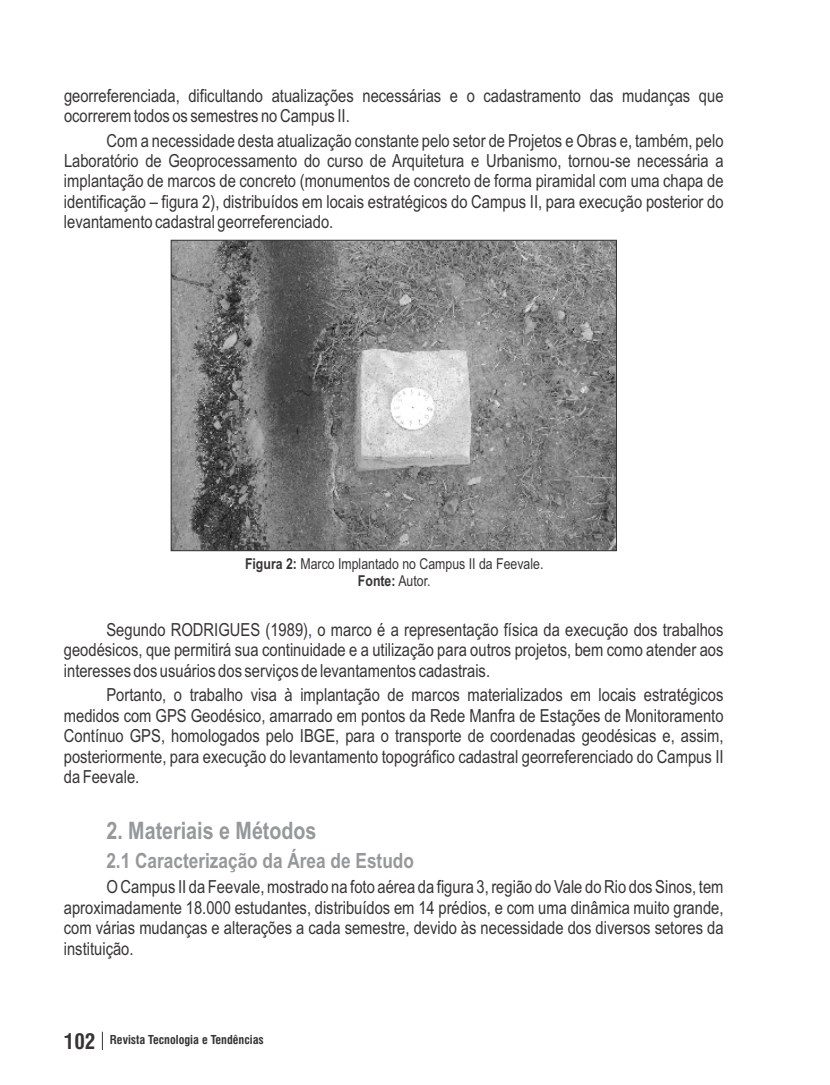
<style>
.page{position:relative;width:830px;height:1085px;background:#fff}
.page>*{position:absolute;margin:0;border:0;box-sizing:border-box;transform-origin:0 0}
.t1{font:700 24px "Arial Narrow";color:#96989a}
.t2{font:700 21px "Arial Narrow";color:#96989a}
.t3{font:18px/20.4px "Arial Narrow";color:#373435;text-align:justify}
.t4{font:15px/17.1px "Arial Narrow";color:#373435;text-align:center}
.t5{font:700 condensed 12px "Swiss 721 BT";color:#373435}
.s1{font-weight:700}
.s2{color:#2323dc}
.s3{font-size:21px}
</style>
<div class="page">
<img style="left:173px;top:242px;width:441px;height:307px">
<div style="left:171px;top:240px;width:445px;height:311px;border:1px solid #373435"></div>
<svg style="left:102px;top:1031px;width:1px;height:18px"></svg>
<p class="t3" style="left:64px;top:87px;width:660px">georreferenciada, dificultando atualizações necessárias e o cadastramento das mudanças que ocorrerem todos os semestres no Campus II.</p>
<p class="t3" style="left:64px;top:132px;width:660px;text-indent:43px">Com a necessidade desta atualização constante pelo setor de Projetos e Obras e, também, pelo Laboratório de Geoprocessamento do curso de Arquitetura e Urbanismo, tornou-se necessária a implantação de marcos de concreto (monumentos de concreto de forma piramidal com uma chapa de identificação – figura 2), distribuídos em locais estratégicos do Campus II, para execução posterior do levantamento cadastral georreferenciado.</p>
<p class="t4" style="left:245px;top:556px;width:300px"><span class="s1">Figura 2:</span> Marco Implantado no Campus II da Feevale.<br><span class="s1">Fonte:</span> Autor.</p>
<p class="t3" style="left:64px;top:621px;width:661px;text-indent:43px">Segundo RODRIGUES (1989)<span class="s2">,</span> o marco é a representação física da execução dos trabalhos geodésicos, que permitirá sua continuidade e a utilização para outros projetos, bem como atender aos interesses dos usuários dos serviços de levantamentos cadastrais.</p>
<p class="t3" style="left:64px;top:686px;width:661px;text-indent:43px">Portanto, o trabalho visa à implantação de marcos materializados em locais estratégicos medidos com GPS Geodésico, amarrado em pontos da Rede Manfra de Estações de Monitoramento Contínuo GPS, homologados pelo IBGE, para o transporte de coordenadas geodésicas e, assim, posteriormente, para execução do levantamento topográfico cadastral georreferenciado do Campus II da Feevale.</p>
<h1 class="t1" style="left:106px;top:820px;width:212px">2. Materiais e Métodos</h1>
<p class="t2" style="left:106px;top:852px;width:309px">2.1 Caracterização da Área de Estudo</p>
<p class="t3" style="left:64px;top:878px;width:661px;text-indent:43px">O Campus II da Feevale, mostrado na foto aérea da figura 3, região do Vale do Rio dos Sinos, tem aproximadamente 18.000 estudantes, distribuídos em 14 prédios, e com uma dinâmica muito grande, com várias mudanças e alterações a cada semestre, devido às necessidade dos diversos setores da instituição.</p>
<p class="t5" style="left:64px;top:1034px;width:201px"><span class="s3">102</span> Revista Tecnologia e Tendências</p>
</div>
